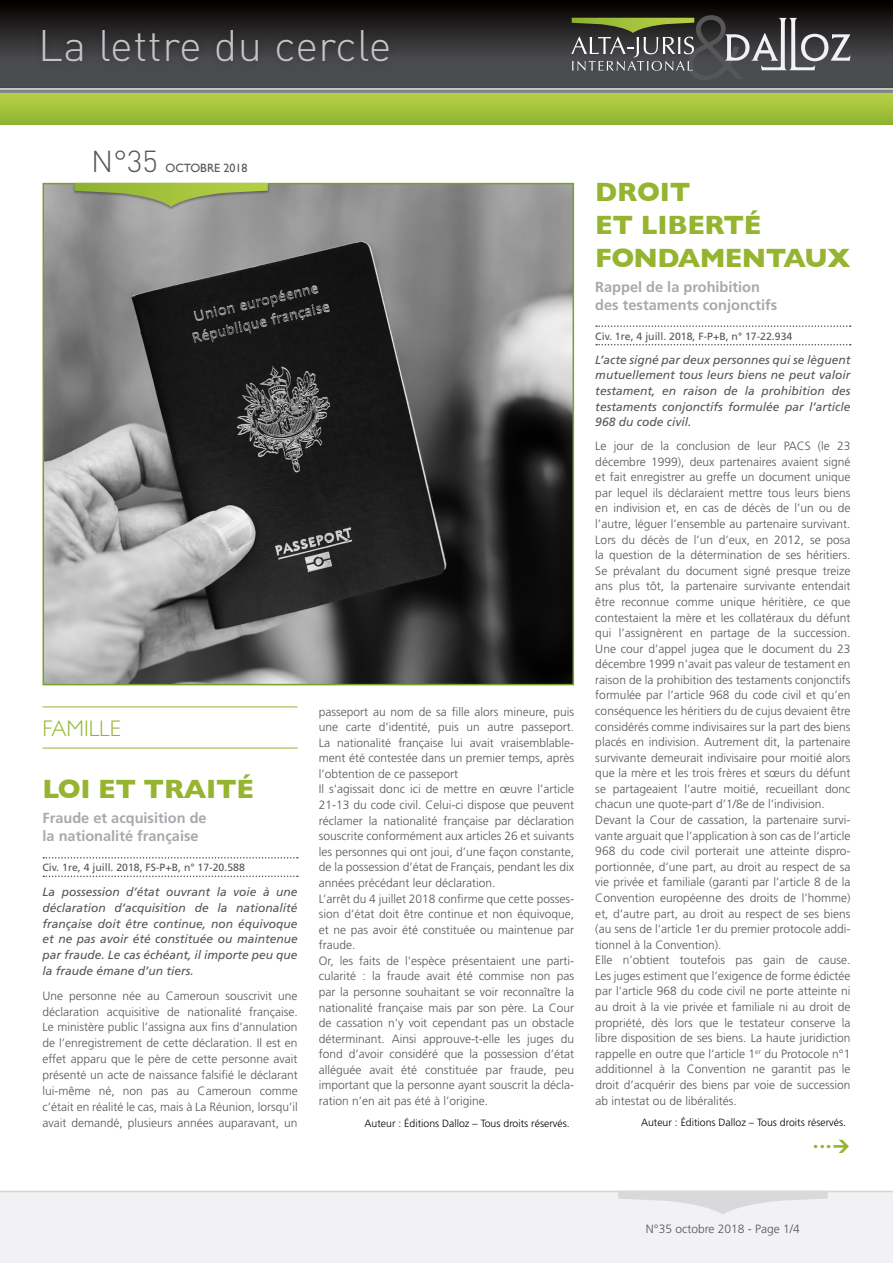
<style>
.page{position:relative;width:893px;height:1263px;background:#fff}
.page>*{position:absolute;margin:0;border:0;box-sizing:border-box;transform-origin:0 0}
.t1{font:300 95.85px "Gill Sans";color:#565658}
.t2{font:300 43.5px "DIN";letter-spacing:.01em;color:#c5c5c8}
.t3{font:300 30px "DIN";color:#565658}
.t4{font:700 27px/33px "Gill Sans";letter-spacing:-.01em;color:#96b42f}
.t5{font:300 22.5px "Gill Sans";color:#96b42f}
.t6{font:700 14.55px/18.3px "Frutiger";color:#a8a9ae}
.t7{font:300 12px/15.6px "Frutiger";color:#565658}
.t8{font:italic 12px/15.9px "Frutiger";color:#565658;text-align:justify}
.t9{font:12px "Gill Sans";color:#565658}
.t10{font:300 10.5px "Frutiger";color:#000}
.t11{font:10.5px "Frutiger";color:#565658}
</style>
<div class="page">
<div style="left:0;top:1190px;width:893px;height:73px;background:#f2f1f3"></div>
<hr style="left:43px;top:706px;width:255px;height:1px;background:#96b42f">
<hr style="left:43px;top:748px;width:255px;height:1px;background:#96b42f">
<svg style="left:43px;top:857px;width:255px;height:1px"></svg>
<svg style="left:43px;top:875px;width:255px;height:2px"></svg>
<svg style="left:596px;top:325px;width:255px;height:2px"></svg>
<svg style="left:596px;top:344px;width:255px;height:1px"></svg>
<img style="left:46px;top:186px;width:525px;height:496px">
<div style="left:43px;top:183px;width:531px;height:502px;border:2px solid #76a02d"></div>
<svg style="left:0;top:0;width:893px;height:87px;background:#2d2d2d"></svg>
<div style="left:35px;top:22px;width:362px;height:47px;background:#000;opacity:.2"></div>
<svg style="left:0;top:93px;width:893px;height:31px;background:#a3c23c"></svg>
<hr style="left:0;top:87px;width:893px;height:2px;background:#47453e">
<hr style="left:0;top:89px;width:893px;height:2px;background:#c3c4c7">
<hr style="left:0;top:90px;width:893px;height:2px;background:#7d7a7a">
<hr style="left:0;top:91px;width:893px;height:2px;background:#88878a">
<svg style="left:571px;top:18px;width:123px;height:53px;background:#606452"></svg>
<svg style="left:725px;top:18px;width:126px;height:52px"></svg>
<svg style="left:618px;top:1191px;width:210px;height:24px"></svg>
<div style="left:73px;top:183px;width:197px;height:28px;background:#000;opacity:.33"></div>
<svg style="left:75px;top:183px;width:193px;height:24px;background:#9aa966"></svg>
<h2 class="t2" style="left:38px;top:19px;width:355px">La lettre du cercle</h2>
<h1 class="t1" style="left:685px;top:-28px;width:60px">&amp;</h1>
<h3 class="t3" style="left:91px;top:143px;width:68px">N°35</h3>
<p class="t9" style="left:166px;top:161px;width:84px">OCTOBRE 2018</p>
<h3 class="t5" style="left:43px;top:710px;width:80px">FAMILLE</h3>
<h3 class="t4" style="left:43px;top:772px;width:213px">LOI ET TRAITÉ</h3>
<p class="t6" style="left:43px;top:809px;width:166px">Fraude et acquisition de la nationalité française</p>
<p class="t11" style="left:43px;top:861px;width:204px">Civ. 1re, 4 juill. 2018, FS-P+B, n° 17-20.588</p>
<p class="t8" style="left:43px;top:884px;width:257px">La possession d’état ouvrant la voie à une déclaration d’acquisition de la nationalité française doit être continue, non équivoque et ne pas avoir été constituée ou maintenue par fraude. Le cas échéant, il importe peu que la fraude émane d’un tiers.</p>
<p class="t7" style="left:43px;top:988px;width:257px;text-align:justify">Une personne née au Cameroun souscrivit une déclaration acquisitive de nationalité française.<br>Le ministère public l’assigna aux fins d’annulation de l’enregistrement de cette déclaration. Il est en effet apparu que le père de cette personne avait présenté un acte de naissance falsifié le déclarant lui-même né, non pas au Cameroun comme c’était en réalité le cas, mais à La Réunion, lorsqu’il avait demandé, plusieurs années auparavant, un</p>
<p class="t7" style="left:319px;top:704px;width:257px">passeport au nom de sa fille alors mineure, puis une carte d’identité, puis un autre passeport.<br>La nationalité française lui avait vraisemblable&shy;ment été contestée dans un premier temps, après l’obtention de ce passeport<br>Il s'agissait donc ici de mettre en œuvre l’article 21-13 du code civil. Celui-ci dispose que peuvent réclamer la nationalité française par déclaration souscrite conformément aux articles 26 et suivants les personnes qui ont joui, d’une façon constante, de la possession d’état de Français, pendant les dix années précédant leur déclaration.<br>L’arrêt du 4 juillet 2018 confirme que cette posses&shy;sion d’état doit être continue et non équivoque, et ne pas avoir été constituée ou maintenue par fraude.<br>Or, les faits de l'espèce présentaient une parti&shy;cularité : la fraude avait été commise non pas par la personne souhaitant se voir reconnaître la nationalité française mais par son père. La Cour de cassation n'y voit cependant pas un obstacle déterminant. Ainsi approuve-t-elle les juges du fond d’avoir considéré que la possession d’état alléguée avait été constituée par fraude, peu important que la personne ayant souscrit la décla&shy;ration n’en ait pas été à l’origine.</p>
<p class="t10" style="left:365px;top:1117px;width:207px">Auteur : Éditions Dalloz – Tous droits réservés.</p>
<h3 class="t4" style="left:595px;top:175px;width:257px">DROIT<br>ET LIBERTÉ<br>FONDAMENTAUX</h3>
<p class="t6" style="left:595px;top:278px;width:183px">Rappel de la prohibition des testaments conjonctifs</p>
<p class="t11" style="left:595px;top:330px;width:199px">Civ. 1re, 4 juill. 2018, F-P+B, n° 17-22.934</p>
<p class="t8" style="left:595px;top:352px;width:257px">L’acte signé par deux personnes qui se lèguent mutuellement tous leurs biens ne peut valoir testament, en raison de la prohibition des testaments conjonctifs formulée par l’article 968 du code civil.</p>
<p class="t7" style="left:595px;top:438px;width:257px">Le jour de la conclusion de leur PACS (le 23 décembre 1999), deux partenaires avaient signé et fait enregistrer au greffe un document unique par lequel ils déclaraient mettre tous leurs biens en indivision et, en cas de décès de l’un ou de l’autre, léguer l’ensemble au partenaire survivant.<br>Lors du décès de l’un d’eux, en 2012, se posa la question de la détermination de ses héritiers.<br>Se prévalant du document signé presque treize ans plus tôt, la partenaire survivante entendait être reconnue comme unique héritière, ce que contestaient la mère et les collatéraux du défunt qui l’assignèrent en partage de la succession.<br>Une cour d’appel jugea que le document du 23 décembre 1999 n’avait pas valeur de testament en raison de la prohibition des testaments conjonctifs formulée par l’article 968 du code civil et qu’en conséquence les héritiers du de cujus devaient être considérés comme indivisaires sur la part des biens placés en indivision. Autrement dit, la partenaire survivante demeurait indivisaire pour moitié alors que la mère et les trois frères et sœurs du défunt se partageaient l’autre moitié, recueillant donc chacun une quote-part d’1/8e de l’indivision.<br>Devant la Cour de cassation, la partenaire survi&shy;vante arguait que l’application à son cas de l’article 968 du code civil porterait une atteinte dispro&shy;portionnée, d’une part, au droit au respect de sa vie privée et familiale (garanti par l’article 8 de la Convention européenne des droits de l’homme) et, d’autre part, au droit au respect de ses biens (au sens de l’article 1er du premier protocole addi&shy;tionnel à la Convention).<br>Elle n’obtient toutefois pas gain de cause.<br>Les juges estiment que l’exigence de forme édictée par l’article 968 du code civil ne porte atteinte ni au droit à la vie privée et familiale ni au droit de propriété, dès lors que le testateur conserve la libre disposition de ses biens. La haute juridiction rappelle en outre que l’article 1<sup>er</sup> du Protocole n°1 additionnel à la Convention ne garantit pas le droit d’acquérir des biens par voie de succession ab intestat ou de libéralités.</p>
<p class="t10" style="left:641px;top:1117px;width:207px">Auteur : Éditions Dalloz – Tous droits réservés.</p>
<p class="t7" style="left:646px;top:1221px;width:155px">N°35 octobre 2018 - Page 1/4</p>
</div>
